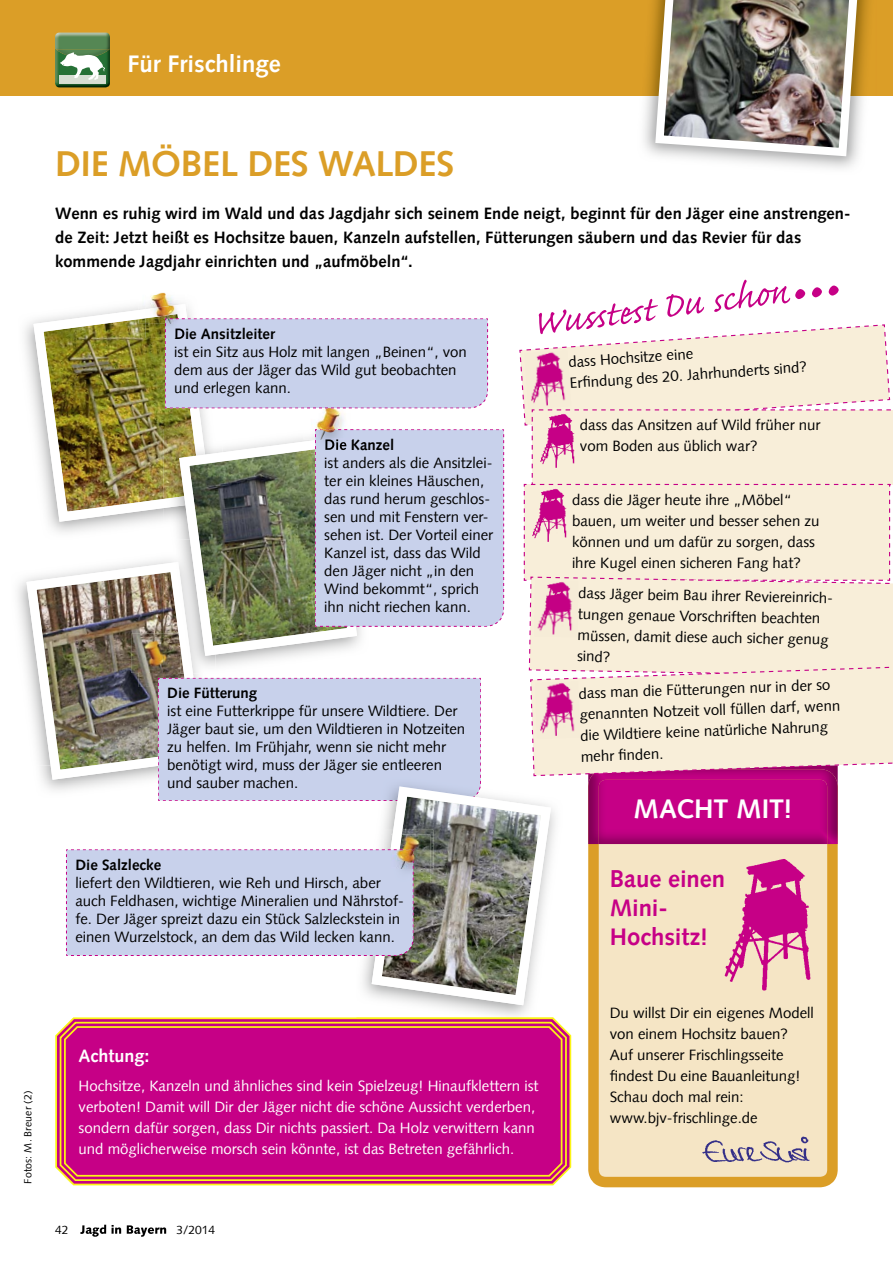
<style>
.page{position:relative;width:893px;height:1263px;background:#fff}
.page>*{position:absolute;margin:0;border:0;box-sizing:border-box;transform-origin:0 0}
.t1{font:700 36px "Syntax Com";letter-spacing:-.01em;color:#db9e27}
.t2{font:700 27px "Syntax Com";color:#fff}
.t3{font:700 24px/28.8px "Syntax Com";letter-spacing:-.005em;color:#c60086}
.t4{font:700 24px "Syntax Com";color:#fff}
.t5{font:700 18px "Syntax Com";color:#fff}
.t6{font:700 16.5px/24px "Syntax Com";letter-spacing:.005em;color:#000}
.t7{font:15px/18px "Syntax Com";color:#000}
.t8{font:15px/21px "Syntax Com";color:#fff}
.t9{font:700 15px "Syntax Com";color:#000}
.t10{font:12px "Syntax Com";color:#000}
.t11{font:10.5px "Syntax Com";letter-spacing:.015em;color:#000}
</style>
<div class="page">
<div style="left:0;top:0;width:893px;height:95px;background:#db9e27"></div>
<img style="left:55px;top:58px;width:55px;height:29px">
<img style="left:59px;top:76px;width:47px;height:7px">
<img style="left:58px;top:32px;width:49px;height:1px">
<img style="left:55px;top:49px;width:55px;height:9px">
<img style="left:55px;top:33px;width:55px;height:16px">
<svg style="left:60px;top:52px;width:45px;height:28px"></svg>
<svg style="left:80px;top:1225px;width:86px;height:12px"></svg>
<img style="left:637px;top:0;width:239px;height:169px">
<img style="left:651px;top:0;width:212px;height:161px">
<svg style="left:588px;top:1005px;width:250px;height:182px;background:#f0daac"></svg>
<svg style="left:55px;top:1017px;width:516px;height:168px;background:#df736d"></svg>
<svg style="left:60px;top:1022px;width:507px;height:159px;background:#e5914c"></svg>
<div style="left:63px;top:1024px;width:500px;height:154px;background:#c60086"></div>
<img style="left:701px;top:1133px;width:114px;height:32px">
<img style="left:356px;top:1017px;width:203px;height:6px">
<img style="left:356px;top:1022px;width:196px;height:1px">
<img style="left:26px;top:280px;width:867px;height:725px">
<h3 class="t4" style="left:128px;top:49px;width:155px">Für Frischlinge</h3>
<h1 class="t1" style="left:55px;top:143px;width:401px">DIE MÖBEL DES WALDES</h1>
<p class="t6" style="left:55px;top:202px;width:797px">Wenn es ruhig wird im Wald und das Jagdjahr sich seinem Ende neigt, beginnt für den Jäger eine anstrengen&shy;de Zeit: Jetzt heißt es Hochsitze bauen, Kanzeln aufstellen, Fütterungen säubern und das Revier für das kommende Jagdjahr einrichten und „aufmöbeln“.</p>
<p class="t9" style="left:174px;top:325px;width:102px">Die Ansitzleiter</p>
<p class="t7" style="left:174px;top:343px;width:294px">ist ein Sitz aus Holz mit langen „Beinen“, von dem aus der Jäger das Wild gut beobachten und erlegen kann.</p>
<p class="t9" style="left:324px;top:436px;width:72px">Die Kanzel</p>
<p class="t7" style="left:324px;top:454px;width:171px">ist anders als die Ansitzlei&shy;ter ein kleines Häuschen, das rund herum geschlos&shy;sen und mit Fenstern ver&shy;sehen ist. Der Vorteil einer<br>Kanzel ist, dass das Wild den Jäger nicht „in den<br>Wind bekommt“, sprich ihn nicht riechen kann.</p>
<p class="t9" style="left:167px;top:684px;width:92px">Die Fütterung</p>
<p class="t7" style="left:167px;top:702px;width:299px">ist eine Futterkrippe für unsere Wildtiere. Der Jäger baut sie, um den Wildtieren in Notzeiten zu helfen. Im Frühjahr, wenn sie nicht mehr benötigt wird, muss der Jäger sie entleeren und sauber machen.</p>
<p class="t9" style="left:75px;top:856px;width:87px">Die Salzlecke</p>
<p class="t7" style="left:75px;top:874px;width:330px">liefert den Wildtieren, wie Reh und Hirsch, aber auch Feldhasen, wichtige Mineralien und Nährstof&shy;fe. Der Jäger spreizt dazu ein Stück Salzleckstein in einen Wurzelstock, an dem das Wild lecken kann.</p>
<p class="t7" style="left:568px;top:352px;width:239px;line-height:21px;rotate:-4deg">dass Hochsitze eine<br>Erfi ndung des 20. Jahrhunderts sind?</p>
<p class="t7" style="left:580px;top:415px;width:242px;line-height:21px">dass das Ansitzen auf Wild früher nur vom Boden aus üblich war?</p>
<p class="t7" style="left:572px;top:489px;width:249px;line-height:21px">dass die Jäger heute ihre „Möbel“ bauen, um weiter und besser sehen zu können und um dafür zu sorgen, dass ihre Kugel einen sicheren Fang hat?</p>
<p class="t7" style="left:578px;top:583px;width:258px;line-height:21px;rotate:1deg">dass Jäger beim Bau ihrer Reviereinrich&shy;tungen genaue Vorschriften beachten müssen, damit diese auch sicher genug sind?</p>
<p class="t7" style="left:578px;top:683px;width:262px;line-height:21px;rotate:-2deg">dass man die Fütterungen nur in der so genannten Notzeit voll füllen darf, wenn die Wildtiere keine natürliche Nahrung mehr fi nden.</p>
<h2 class="t2" style="left:633px;top:792px;width:160px">MACHT MIT!</h2>
<h3 class="t3" style="left:610px;top:865px;width:117px">Baue einen<br>Mini-<br>Hochsitz!</h3>
<p class="t11" style="left:22px;top:1184px;width:95px;rotate:-90deg">Fotos: M. Breuer (2)</p>
<p class="t5" style="left:79px;top:1045px;width:73px">Achtung:</p>
<p class="t8" style="left:79px;top:1076px;width:462px">Hochsitze, Kanzeln und ähnliches sind kein Spielzeug! Hinaufklettern ist verboten! Damit will Dir der Jäger nicht die schöne Aussicht verderben, sondern dafür sorgen, dass Dir nichts passiert. Da Holz verwittern kann und möglicherweise morsch sein könnte, ist das Betreten gefährlich.</p>
<p class="t10" style="left:55px;top:1222px;width:15px">42</p>
<p class="t10" style="left:176px;top:1222px;width:40px">3/2014</p>
<p class="t7" style="left:610px;top:1003px;width:206px;line-height:21px">Du willst Dir ein eigenes Modell von einem Hochsitz bauen?<br>Auf unserer Frischlingsseite findest Du eine Bauanleitung!<br>Schau doch mal rein: www.bjv-frischlinge.de</p>
</div>
